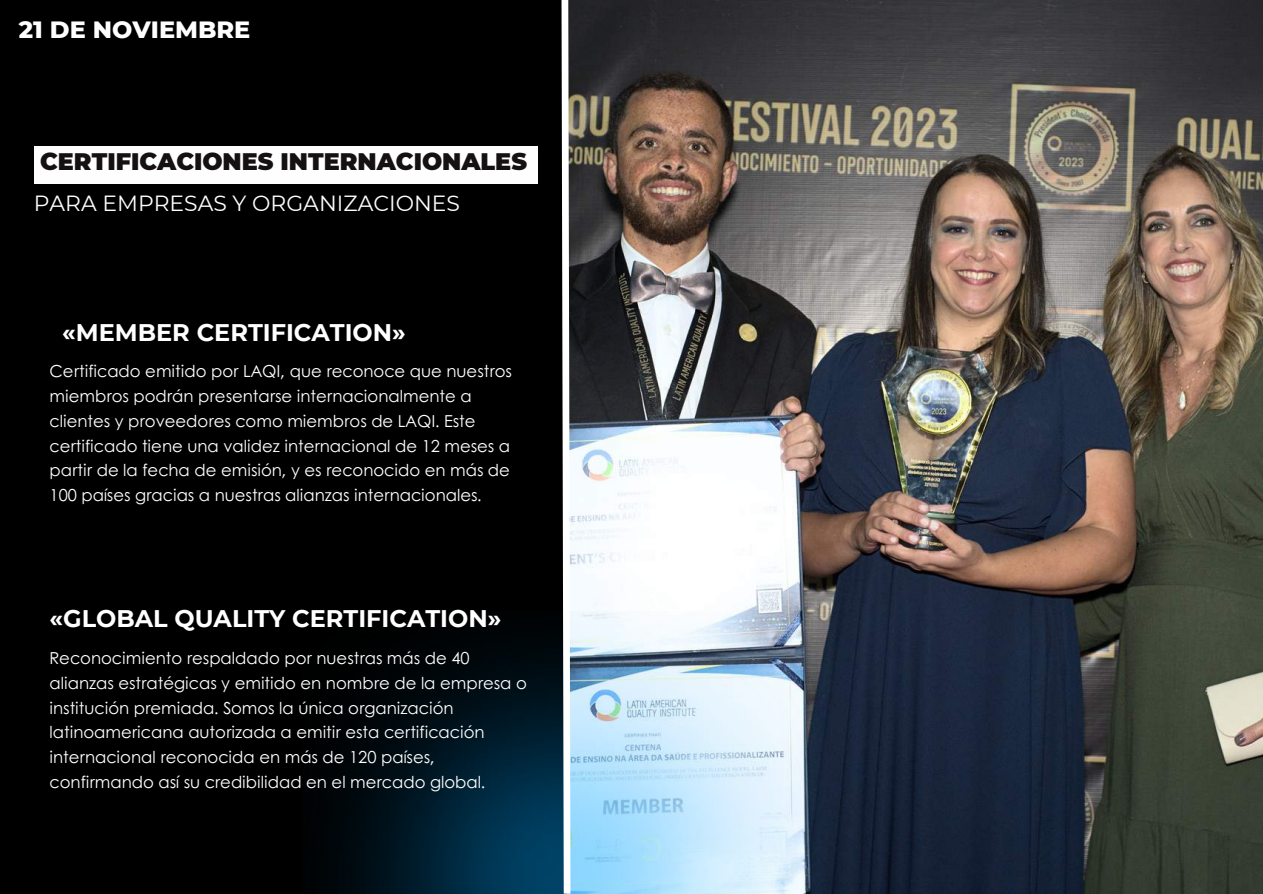
<style>
.page{position:relative;width:1263px;height:894px;background:#fff}
.page>*{position:absolute;margin:0;border:0;box-sizing:border-box;transform-origin:0 0}
.t1{font:700 24px "Montserrat";color:#fff}
.t2{font:800 24px "Montserrat";color:#fff}
.t3{font:900 23.85px "Montserrat";color:#151113}
.t4{font:21.9px "Montserrat";color:#fff}
.t5{font:16.5px/24.8px "Century Gothic";color:#fff}
</style>
<div class="page">
<div style="left:0;top:0;width:1263px;height:893px;background:#000"></div>
<img style="left:574px;top:0;width:689px;height:893px">
<img style="left:330px;top:611px;width:497px;height:282px">
<svg style="left:558px;top:0;width:16px;height:893px"></svg>
<div style="left:34px;top:146px;width:504px;height:38px;background:#fefefe"></div>
<h1 class="t2" style="left:19px;top:15px;width:233px">21 DE NOVIEMBRE</h1>
<h2 class="t3" style="left:40px;top:147px;width:488px">CERTIFICACIONES INTERNACIONALES</h2>
<h3 class="t4" style="left:34px;top:189px;width:428px">PARA EMPRESAS Y ORGANIZACIONES</h3>
<h1 class="t1" style="left:62px;top:317px;width:345px">«MEMBER CERTIFICATION»</h1>
<p class="t5" style="left:50px;top:358px;width:464px">Certificado emitido por LAQI, que reconoce que nuestros miembros podrán presentarse internacionalmente a clientes y proveedores como miembros de LAQI. Este certificado tiene una validez internacional de 12 meses a partir de la fecha de emisión, y es reconocido en más de 100 países gracias a nuestras alianzas internacionales.</p>
<h1 class="t1" style="left:50px;top:603px;width:453px">«GLOBAL QUALITY CERTIFICATION»</h1>
<p class="t5" style="left:50px;top:644px;width:479px">Reconocimiento respaldado por nuestras más de 40 alianzas estratégicas y emitido en nombre de la empresa o institución premiada. Somos la única organización latinoamericana autorizada a emitir esta certificación internacional reconocida en más de 120 países, confirmando así su credibilidad en el mercado global.</p>
</div>
